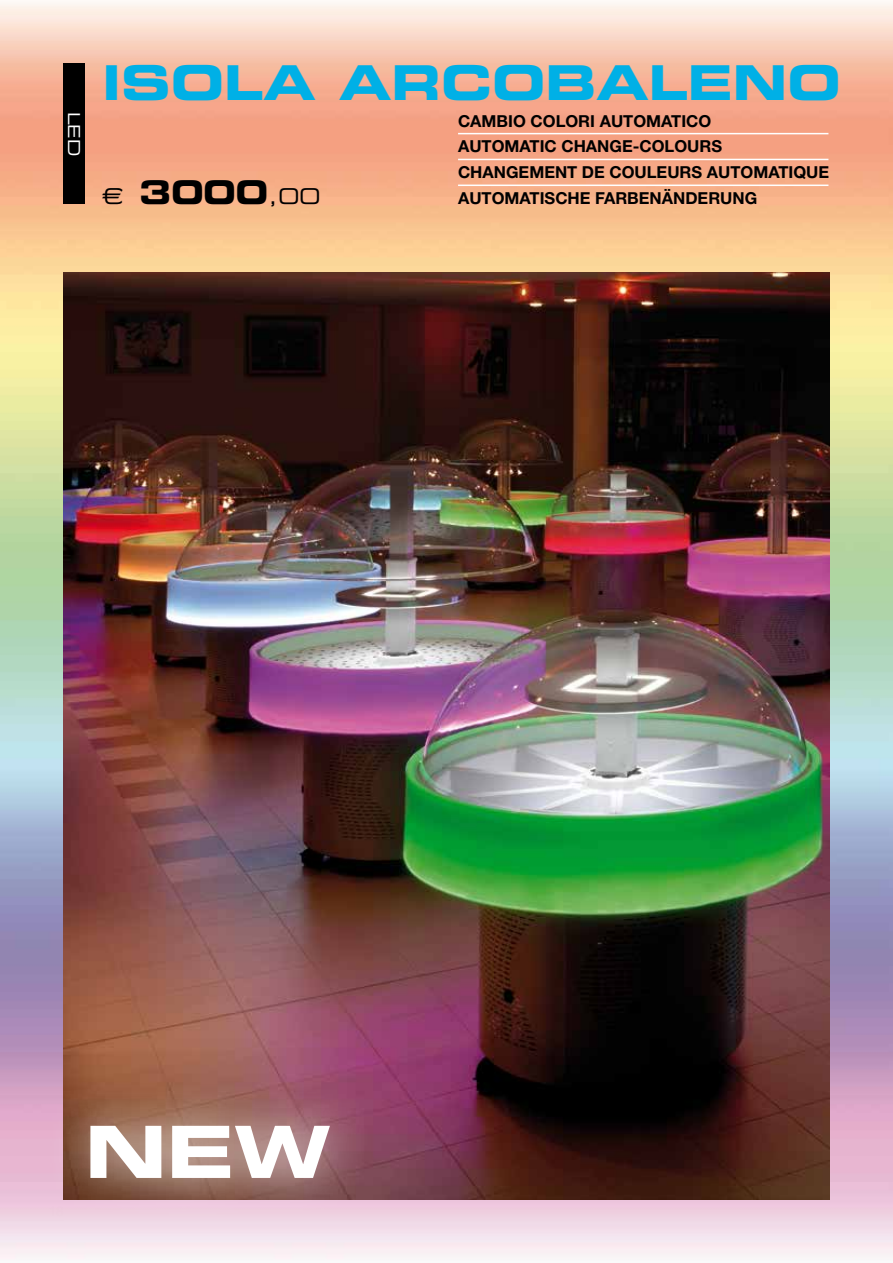
<style>
.page{position:relative;width:893px;height:1263px;background:#fff}
.page>*{position:absolute;margin:0;border:0;box-sizing:border-box;transform-origin:0 0}
.t1{font:72px "Eurostile LT Std Bold Ex 2";color:#fff}
.t2{font:48px "Eurostile LT Std Bold Ex 2";color:#00b0e6}
.t3{font:21.75px "Eurostile LT Std Ex 2";color:#000}
.t4{font:700 16.5px/25.8px "Helvetica Neue LT Std";color:#000}
.t5{font:16.5px "Eurostile LT Std Ex 2";color:#fff}
.s1{font-family:"Eurostile LT Std Bold Ex 2";font-size:32.55px}
</style>
<div class="page">
<img style="left:0;top:2px;width:893px;height:1257px">
<img style="left:64px;top:272px;width:765px;height:927px">
<div style="left:43px;top:1078px;width:330px;height:147px;background:#fff;opacity:.8"></div>
<div style="left:64px;top:64px;width:21px;height:140px;background:#000"></div>
<hr style="left:458px;top:185px;width:370px;height:1px;background:#fff">
<hr style="left:458px;top:159px;width:370px;height:1px;background:#fff">
<hr style="left:458px;top:133px;width:370px;height:1px;background:#fff">
<p class="t5" style="left:85px;top:112px;width:46px;rotate:90deg">LED</p>
<h2 class="t2" style="left:102px;top:49px;width:740px">ISOLA ARCOBALENO</h2>
<h3 class="t3" style="left:102px;top:181px;width:220px">€ <span class="s1">3000</span>,00</h3>
<p class="t4" style="left:458px;top:107px;width:373px">CAMBIO COLORI AUTOMATICO<br>AUTOMATIC CHANGE-COLOURS<br>CHANGEMENT DE COULEURS AUTOMATIQUE<br>AUTOMATISCHE FARBENÄNDERUNG</p>
<h1 class="t1" style="left:85px;top:1101px;width:247px">NEW</h1>
</div>
